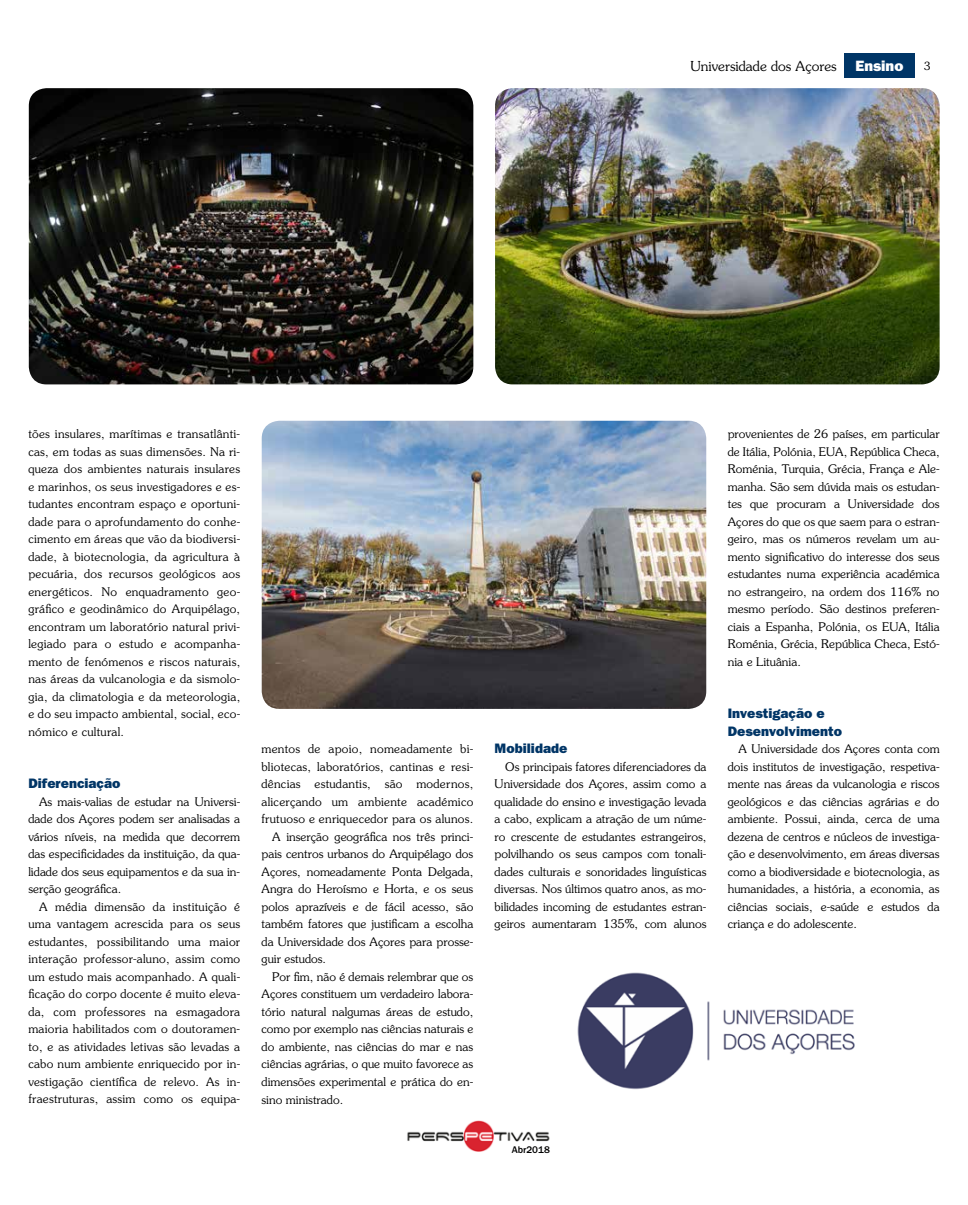
<style>
.page{position:relative;width:968px;height:1205px;background:#fff}
.page>*{position:absolute;margin:0;border:0;box-sizing:border-box;transform-origin:0 0}
.t1{font:13.75px/17.5px "ITC Franklin Gothic Std Hvy";color:#003566}
.t2{font:300 13.75px "Souvenir Std";color:#000}
.t3{font:300 11.88px/17.5px "Souvenir Std";color:#000;text-align:justify}
.t4{font:300 11.88px "Souvenir Std";letter-spacing:.02em;color:#000}
.t5{font:300 11.25px "Souvenir Std";color:#000}
.t6{font:500 10px "ITC Franklin Gothic Std";color:#000}
.s1{font-family:"ITC Franklin Gothic Std Hvy";font-weight:400;font-size:15px;color:#fff}
</style>
<div class="page">
<div style="left:843px;top:53px;width:71px;height:25px;background:#003566"></div>
<img style="left:407px;top:1121px;width:143px;height:31px">
<img style="left:29px;top:88px;width:444px;height:296px">
<img style="left:495px;top:88px;width:444px;height:296px">
<img style="left:577px;top:972px;width:278px;height:118px">
<img style="left:262px;top:421px;width:444px;height:288px">
<p class="t2" style="left:690px;top:58px;width:214px">Universidade dos Açores <span class="s1">Ensino</span></p>
<p class="t5" style="left:923px;top:59px;width:8px">3</p>
<p class="t3" style="left:28px;top:425px;width:213px">tões insulares, marítimas e transatlânti&shy;cas, em todas as suas dimensões. Na ri&shy;queza dos ambientes naturais insulares e marinhos, os seus investigadores e es&shy;tudantes encontram espaço e oportuni&shy;dade para o aprofundamento do conhe&shy;cimento em áreas que vão da biodiversi&shy;dade, à biotecnologia, da agricultura à pecuária, dos recursos geológicos aos energéticos. No enquadramento geo&shy;gráfico e geodinâmico do Arquipélago, encontram um laboratório natural privi&shy;legiado para o estudo e acompanha&shy;mento de fenómenos e riscos naturais, nas áreas da vulcanologia e da sismolo&shy;gia, da climatologia e da meteorologia, e do seu impacto ambiental, social, eco&shy;nómico e cultural.</p>
<p class="t1" style="left:28px;top:775px;width:93px">Diferenciação</p>
<p class="t3" style="left:28px;top:793px;width:213px;text-indent:11px">As mais-valias de estudar na Universi&shy;dade dos Açores podem ser analisadas a vários níveis, na medida que decorrem das especificidades da instituição, da qua&shy;lidade dos seus equipamentos e da sua in&shy;serção geográfica.</p>
<p class="t3" style="left:28px;top:898px;width:213px;text-indent:11px">A média dimensão da instituição é uma vantagem acrescida para os seus estudantes, possibilitando uma maior interação professor-aluno, assim como um estudo mais acompanhado. A quali&shy;ficação do corpo docente é muito eleva&shy;da, com professores na esmagadora maioria habilitados com o doutoramen&shy;to, e as atividades letivas são levadas a cabo num ambiente enriquecido por in&shy;vestigação científica de relevo. As in&shy;fraestruturas, assim como os equipa-</p>
<p class="t4" style="left:261px;top:742px;width:213px">mentos de apoio, nomeadamente bi-</p>
<p class="t4" style="left:261px;top:759px;width:213px">bliotecas, laboratórios, cantinas e resi-</p>
<p class="t4" style="left:261px;top:777px;width:213px">dências estudantis, são modernos,</p>
<p class="t4" style="left:261px;top:794px;width:213px">alicerçando um ambiente académico</p>
<p class="t4" style="left:261px;top:812px;width:213px">frutuoso e enriquecedor para os alunos.</p>
<p class="t3" style="left:272px;top:828px;width:203px">A inserção geográfica nos três princi-</p>
<p class="t3" style="left:261px;top:845px;width:213px">pais centros urbanos do Arquipélago dos</p>
<p class="t3" style="left:261px;top:863px;width:213px">Açores, nomeadamente Ponta Delgada,</p>
<p class="t3" style="left:261px;top:880px;width:213px">Angra do Heroísmo e Horta, e os seus</p>
<p class="t3" style="left:261px;top:898px;width:213px">polos aprazíveis e de fácil acesso, são</p>
<p class="t3" style="left:261px;top:915px;width:213px">também fatores que justificam a escolha</p>
<p class="t3" style="left:261px;top:933px;width:213px">da Universidade dos Açores para prosse-</p>
<p class="t3" style="left:261px;top:950px;width:66px">guir estudos.</p>
<p class="t3" style="left:272px;top:968px;width:203px">Por fim, não é demais relembrar que os</p>
<p class="t3" style="left:261px;top:985px;width:213px">Açores constituem um verdadeiro labora-</p>
<p class="t3" style="left:261px;top:1003px;width:213px">tório natural nalgumas áreas de estudo,</p>
<p class="t3" style="left:261px;top:1020px;width:213px">como por exemplo nas ciências naturais e</p>
<p class="t3" style="left:261px;top:1038px;width:213px">do ambiente, nas ciências do mar e nas</p>
<p class="t3" style="left:261px;top:1055px;width:213px">ciências agrárias, o que muito favorece as</p>
<p class="t3" style="left:261px;top:1073px;width:213px">dimensões experimental e prática do en-</p>
<p class="t3" style="left:261px;top:1090px;width:83px">sino ministrado.</p>
<p class="t1" style="left:494px;top:740px;width:74px">Mobilidade</p>
<p class="t3" style="left:494px;top:758px;width:213px;text-indent:11px">Os principais fatores diferenciadores da Universidade dos Açores, assim como a qualidade do ensino e investigação levada a cabo, explicam a atração de um núme&shy;ro crescente de estudantes estrangeiros, polvilhando os seus campos com tonali&shy;dades culturais e sonoridades linguísticas diversas. Nos últimos quatro anos, as mo&shy;bilidades incoming de estudantes estran&shy;geiros aumentaram 135%, com alunos</p>
<p class="t3" style="left:727px;top:425px;width:213px">provenientes de 26 países, em particular de Itália, Polónia, EUA, República Checa, Roménia, Turquia, Grécia, França e Ale&shy;manha. São sem dúvida mais os estudan&shy;tes que procuram a Universidade dos Açores do que os que saem para o estran&shy;geiro, mas os números revelam um au&shy;mento significativo do interesse dos seus estudantes numa experiência académica no estrangeiro, na ordem dos 116% no mesmo período. São destinos preferen&shy;ciais a Espanha, Polónia, os EUA, Itália Roménia, Grécia, República Checa, Estó&shy;nia e Lituânia.</p>
<p class="t1" style="left:727px;top:705px;width:116px">Investigação e<br>Desenvolvimento</p>
<p class="t3" style="left:727px;top:740px;width:213px;text-indent:11px">A Universidade dos Açores conta com dois institutos de investigação, respetiva&shy;mente nas áreas da vulcanologia e riscos geológicos e das ciências agrárias e do ambiente. Possui, ainda, cerca de uma dezena de centros e núcleos de investiga&shy;ção e desenvolvimento, em áreas diversas como a biodiversidade e biotecnologia, as humanidades, a história, a economia, as ciências sociais, e-saúde e estudos da criança e do adolescente.</p>
<p class="t6" style="left:511px;top:1144px;width:40px">Abr2018</p>
</div>
